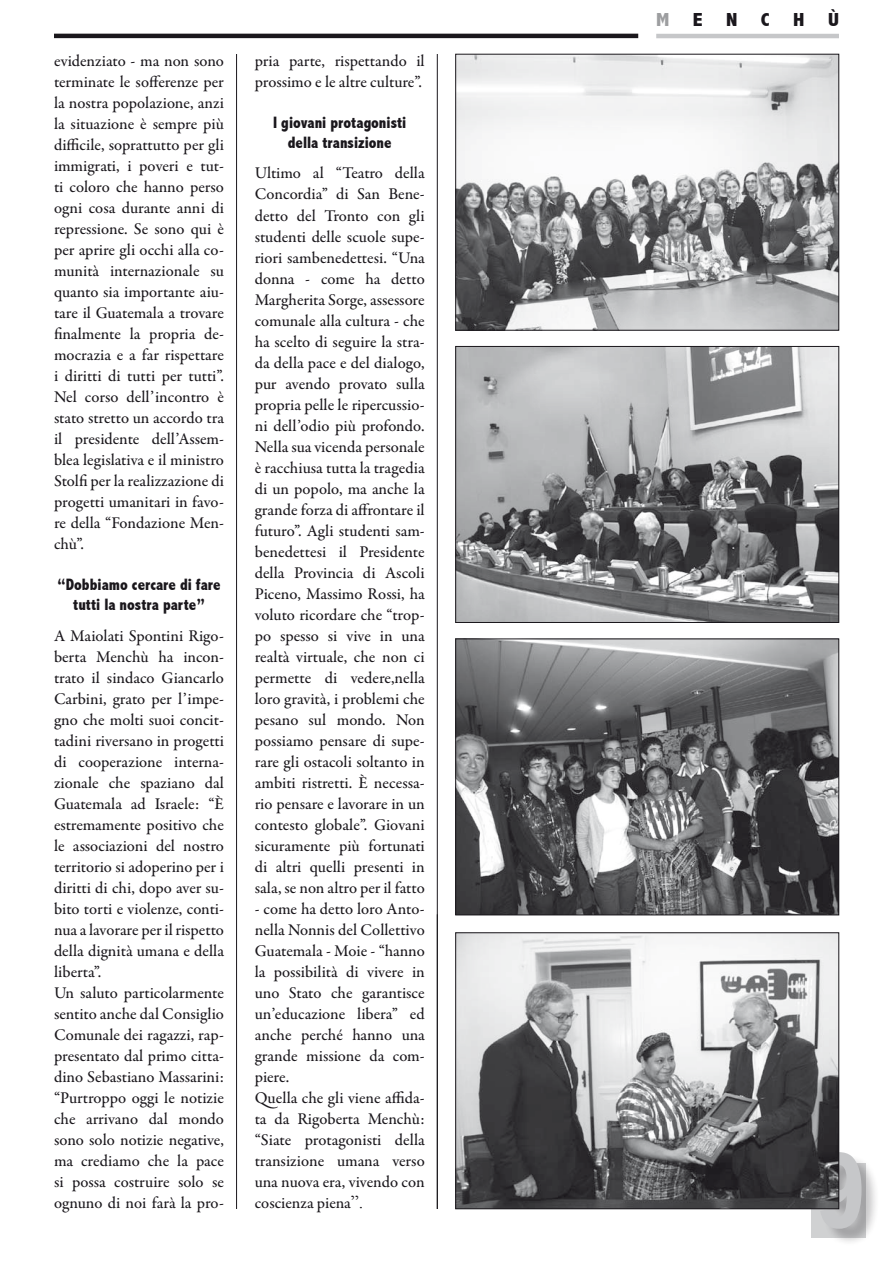
<style>
.page{position:relative;width:893px;height:1263px;background:#fff}
.page>*{position:absolute;margin:0;border:0;box-sizing:border-box;transform-origin:0 0}
.t1{font:900 103.5px "Arial";color:#c6c7c9;scale:.7 1}
.t2{font:800 condensed 18.9px "Abadi";letter-spacing:1.115em;color:#1a171c;scale:1.11 1}
.t3{font:500 16.5px/21px "Garamond Premr Pro";color:#1a171c}
.t4{font:800 condensed 16.5px/19.8px "Abadi";color:#1a171c;text-align:center;scale:.96 1}
.s1{font-family:"Times New Roman";font-weight:400;font-size:18px}
.s2{color:#9d9ea0}
</style>
<div class="page">
<div style="left:811px;top:1163px;width:54px;height:74px;background:#d0d1d2"></div>
<div style="left:821px;top:1155px;width:59px;height:92px;background:#1a171c;opacity:.25"></div>
<hr style="left:54px;top:34px;width:584px;height:4px;background:#1a171c">
<hr style="left:656px;top:34px;width:183px;height:4px;background:#c6c7c9">
<hr style="left:236px;top:54px;width:1px;height:1155px;background:#1a171c">
<img style="left:457px;top:56px;width:380px;height:272px">
<div style="left:455px;top:54px;width:384px;height:276px;border:1px solid #1a171c"></div>
<img style="left:457px;top:348px;width:380px;height:273px">
<div style="left:455px;top:346px;width:384px;height:277px;border:1px solid #1a171c"></div>
<img style="left:457px;top:641px;width:380px;height:272px">
<div style="left:455px;top:639px;width:384px;height:276px;border:1px solid #1a171c"></div>
<img style="left:457px;top:934px;width:380px;height:273px">
<div style="left:455px;top:932px;width:384px;height:277px;border:1px solid #1a171c"></div>
<hr style="left:437px;top:54px;width:1px;height:1155px;background:#1a171c">
<p class="t3" style="left:54px;top:51px;width:171px;text-align:justify">evidenziato - ma non sono terminate le sofferenze per la nostra popolazione, anzi la situazione è sempre più difficile, soprattutto per gli immigrati, i poveri e tut&shy;ti coloro che hanno perso ogni cosa durante anni di repressione. Se sono qui è per aprire gli occhi alla co&shy;munità internazionale su quanto sia importante aiu&shy;tare il Guatemala a trovare finalmente la propria de&shy;mocrazia e a far rispettare i diritti di tutti per tutti”.<br>Nel corso dell’incontro è stato stretto un accordo tra il presidente dell’Assem&shy;blea legislativa e il ministro Stolfi per la realizzazione di progetti umanitari in favo&shy;re della “Fondazione Men&shy;chù”.</p>
<p class="t4" style="left:57px;top:574px;width:171px">“Dobbiamo cercare di fare tutti la nostra parte”</p>
<p class="t3" style="left:54px;top:625px;width:171px">A Maiolati Spontini Rigo&shy;berta Menchù ha incon&shy;trato il sindaco Giancarlo<br>Carbini, grato per l’impe&shy;gno che molti suoi concit&shy;tadini riversano in progetti di cooperazione interna&shy;zionale che spaziano dal<br>Guatemala ad Israele: “È estremamente positivo che le associazioni del nostro territorio si adoperino per i diritti di chi, dopo aver su&shy;bito torti e violenze, conti&shy;nua a lavorare per il rispetto della dignità umana e della liberta”.<br>Un saluto particolarmente sentito anche dal Consiglio<br>Comunale dei ragazzi, rap&shy;presentato dal primo citta&shy;dino Sebastiano Massarini: “Purtroppo oggi le notizie che arrivano dal mondo sono solo notizie negative, ma crediamo che la pace si possa costruire solo se ognuno di noi farà la pro-</p>
<p class="t3" style="left:255px;top:51px;width:171px">pria parte, rispettando il prossimo e le altre culture”.</p>
<p class="t4" style="left:273px;top:112px;width:140px">I giovani protagonisti della transizione</p>
<p class="t3" style="left:255px;top:163px;width:171px;text-align:justify">Ultimo al “Teatro della Concordia” di San Bene&shy;detto del Tronto con gli studenti delle scuole supe&shy;riori sambenedettesi. “Una donna - come ha detto Margherita Sorge, assessore comunale alla cultura - che ha scelto di seguire la stra&shy;da della pace e del dialogo, pur avendo provato sulla propria pelle le ripercussio&shy;ni dell’odio più profondo.<br>Nella sua vicenda personale è racchiusa tutta la tragedia di un popolo, ma anche la grande forza di affrontare il futuro”. Agli studenti sam&shy;benedettesi il Presidente della Provincia di Ascoli Piceno, Massimo Rossi, ha voluto ricordare che “trop&shy;po spesso si vive in una realtà virtuale, che non ci permette di vedere,nella loro gravità, i problemi che pesano sul mondo. Non possiamo pensare di supe&shy;rare gli ostacoli soltanto in ambiti ristretti. È necessa&shy;rio pensare e lavorare in un contesto globale”. Giovani sicuramente più fortunati di altri quelli presenti in sala, se non altro per il fatto</p>
<p class="t3" style="left:255px;top:898px;width:171px">- come ha detto loro Anto&shy;nella Nonnis del Collettivo<br>Guatemala - Moie - “hanno la possibilità di vivere in uno Stato che garantisce un’educazione libera” ed anche perché hanno una grande missione da com&shy;piere.<br>Quella che gli viene affida&shy;ta da Rigoberta Menchù: “Siate protagonisti della transizione umana verso una nuova era, vivendo con coscienza piena<span class="s1">”.</span></p>
<p class="t2" style="left:656px;top:9px;width:166px"><span class="s2">M</span>ENCHÙ</p>
<h1 class="t1" style="left:816px;top:1133px;width:70px">9</h1>
</div>
